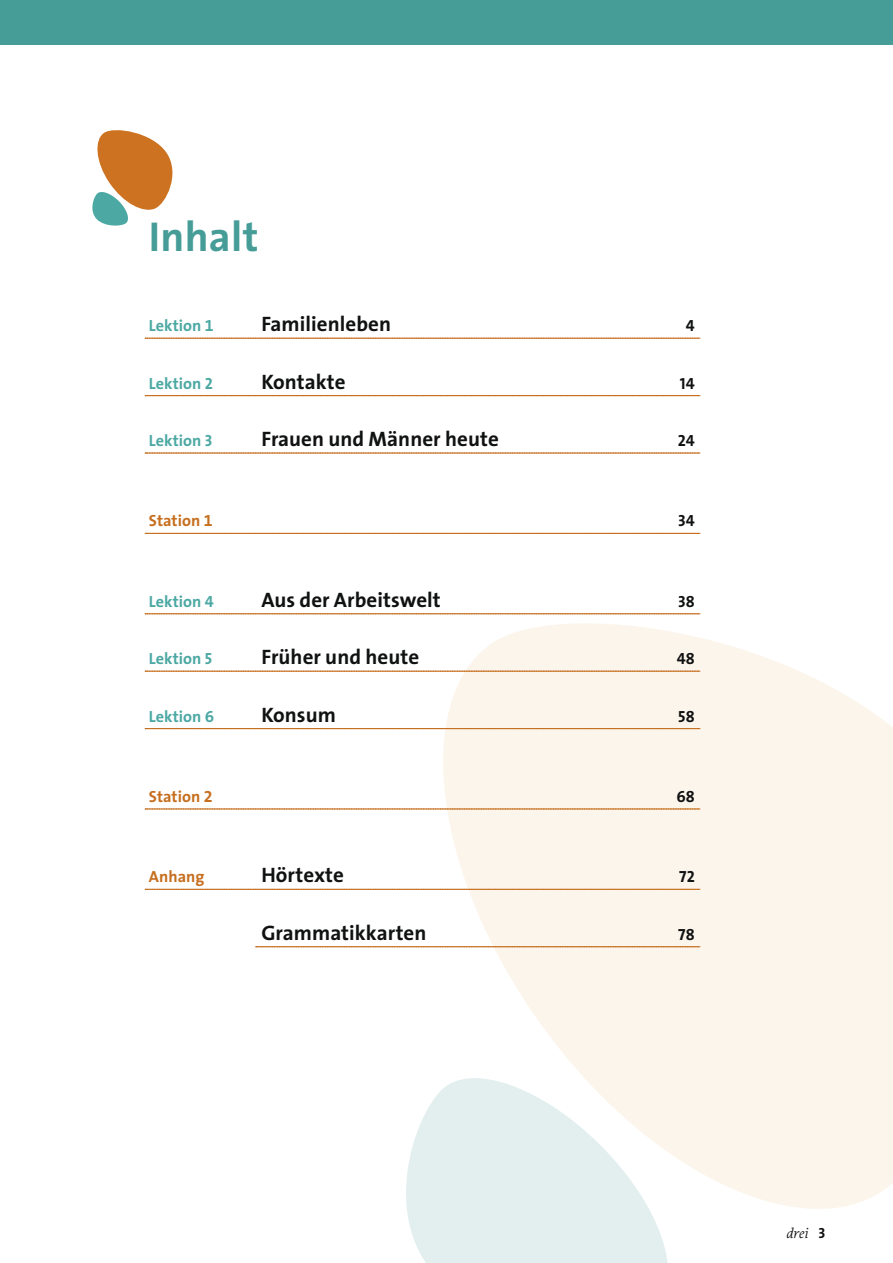
<style>
.page{position:relative;width:893px;height:1263px;background:#fff}
.page>*{position:absolute;margin:0;border:0;box-sizing:border-box;transform-origin:0 0}
._03_Ü1_Kapitelübersc{font:42px "The Sans CV Bold";letter-spacing:.005em;color:#469d98}
._11_Mengentext{font:21px "The Sans CV Bold";letter-spacing:.005em;color:#101111}
._11_Mengentext-2{font:16.2px "The Sans CV Bold";letter-spacing:.005em;color:#4ca8a3}
._11_Mengentext-3{font:16.2px "The Sans CV Bold";letter-spacing:.005em;color:#c66e1e}
._11_Mengentext-4{font:16.2px "The Sans CV Bold Caps";letter-spacing:.005em;color:#101111}
._11_Mengentext-5{font:16.2px "The Sans CV Bold Expert";color:#101111}
._71B_Seitennummerier{font:italic 14.7px "Proforma CV";color:#101111}
.s1{font-family:"The Sans CV Bold Expert"}
.s2{font-family:"The Sans CV Bold Caps"}
.s3{font-family:"The Sans CV Bold Caps";font-style:normal}
</style>
<div class="page">
<div style="left:0;top:0;width:893px;height:44px;background:#469d98"></div>
<svg style="left:406px;top:1131px;width:262px;height:132px;background:#e5f0f0"></svg>
<svg style="left:418px;top:613px;width:475px;height:623px;fill:#fcf5eb"></svg>
<svg style="left:145px;top:338px;width:555px;height:1px"></svg>
<svg style="left:145px;top:395px;width:555px;height:1px"></svg>
<svg style="left:145px;top:452px;width:555px;height:2px"></svg>
<svg style="left:145px;top:533px;width:555px;height:1px"></svg>
<svg style="left:145px;top:613px;width:555px;height:1px"></svg>
<svg style="left:145px;top:671px;width:555px;height:1px"></svg>
<svg style="left:145px;top:728px;width:555px;height:1px"></svg>
<svg style="left:145px;top:808px;width:555px;height:1px"></svg>
<svg style="left:145px;top:889px;width:555px;height:1px"></svg>
<svg style="left:256px;top:946px;width:444px;height:1px"></svg>
<svg style="left:92px;top:130px;width:81px;height:96px"></svg>
<p class="_03_Ü1_Kapitelübersc" style="left:149px;top:201px;width:111px">Inhalt</p>
<p class="_11_Mengentext-2" style="left:149px;top:312px;width:66px">Lektion <span class="s1">1</span></p>
<p class="_11_Mengentext" style="left:261px;top:307px;width:131px">Familienleben</p>
<p class="_11_Mengentext-5" style="left:686px;top:312px;width:10px">4</p>
<p class="_11_Mengentext-2" style="left:149px;top:370px;width:66px">Lektion <span class="s2">2</span></p>
<p class="_11_Mengentext" style="left:261px;top:364px;width:86px">Kontakte</p>
<p class="_11_Mengentext-4" style="left:680px;top:370px;width:16px">14</p>
<p class="_11_Mengentext-2" style="left:149px;top:427px;width:65px">Lektion <span class="s2">3</span></p>
<p class="_11_Mengentext" style="left:261px;top:421px;width:239px">Frauen und Männer heute</p>
<p class="_11_Mengentext-4" style="left:678px;top:427px;width:19px">24</p>
<p class="_11_Mengentext-3" style="left:149px;top:507px;width:65px">Station <span class="s1">1</span></p>
<p class="_11_Mengentext-4" style="left:678px;top:507px;width:18px">34</p>
<p class="_11_Mengentext-2" style="left:149px;top:588px;width:66px">Lektion <span class="s2">4</span></p>
<p class="_11_Mengentext" style="left:261px;top:582px;width:181px">Aus der Arbeitswelt</p>
<p class="_11_Mengentext-4" style="left:678px;top:588px;width:18px">38</p>
<p class="_11_Mengentext-2" style="left:149px;top:645px;width:65px">Lektion <span class="s2">5</span></p>
<p class="_11_Mengentext" style="left:261px;top:639px;width:159px">Früher und heute</p>
<p class="_11_Mengentext-4" style="left:677px;top:645px;width:20px">48</p>
<p class="_11_Mengentext-2" style="left:149px;top:702px;width:67px">Lektion <span class="s2">6</span></p>
<p class="_11_Mengentext" style="left:261px;top:697px;width:76px">Konsum</p>
<p class="_11_Mengentext-4" style="left:678px;top:702px;width:18px">58</p>
<p class="_11_Mengentext-3" style="left:149px;top:783px;width:65px">Station <span class="s1">2</span></p>
<p class="_11_Mengentext-4" style="left:676px;top:783px;width:20px">68</p>
<p class="_11_Mengentext-3" style="left:149px;top:863px;width:57px">Anhang</p>
<p class="_11_Mengentext" style="left:261px;top:858px;width:84px">Hörtexte</p>
<p class="_11_Mengentext-4" style="left:679px;top:863px;width:17px">72</p>
<p class="_11_Mengentext" style="left:261px;top:915px;width:167px">Grammatikkarten</p>
<p class="_11_Mengentext-4" style="left:678px;top:921px;width:18px">78</p>
<p class="_71B_Seitennummerier" style="left:786px;top:1224px;width:41px">drei <span class="s3">3</span></p>
</div>
